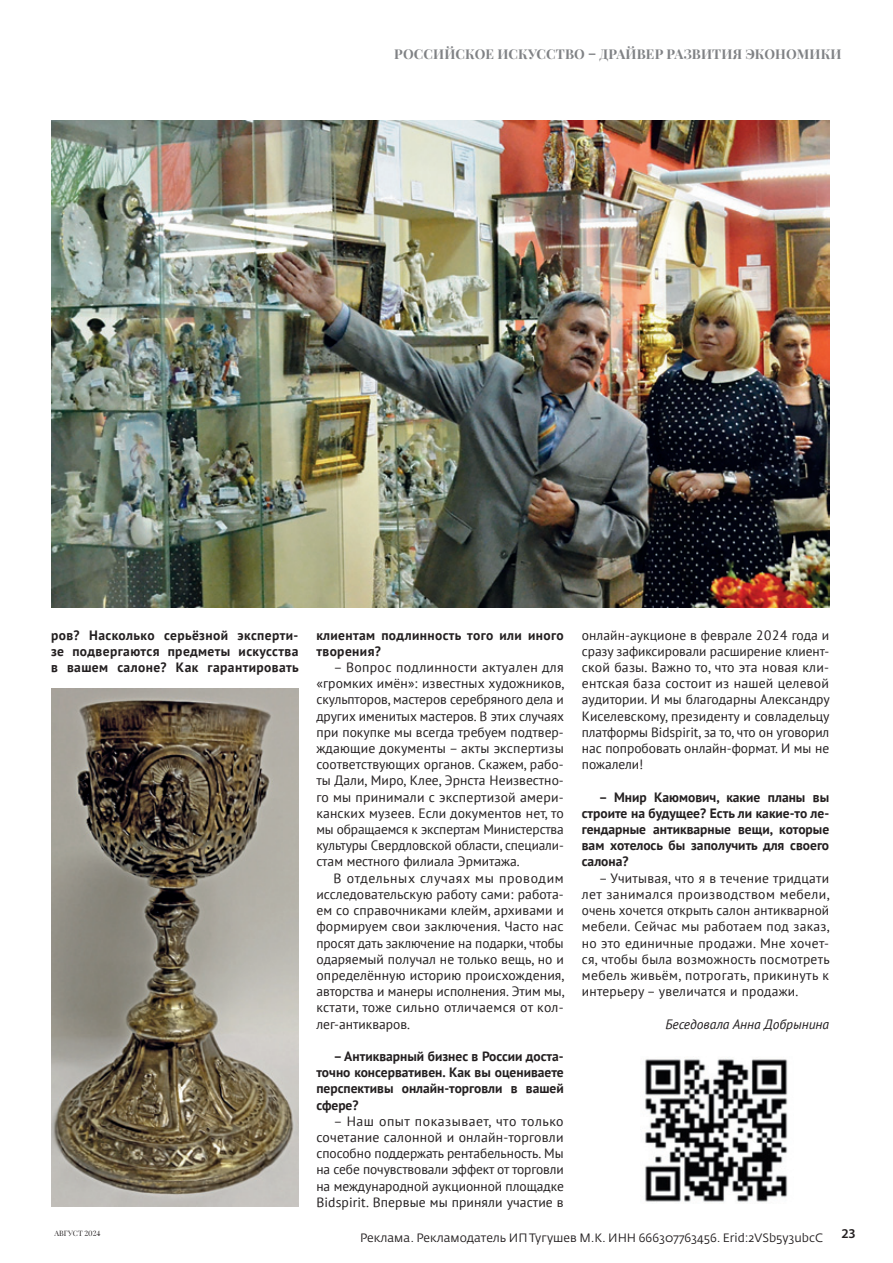
<style>
.page{position:relative;width:893px;height:1263px;background:#fff}
.page>*{position:absolute;margin:0;border:0;box-sizing:border-box;transform-origin:0 0}
.t1{font:13.5px/16.2px "PT Sans";color:#231f20;text-align:justify}
.t2{font:700 13.5px/16.2px "PT Sans";color:#231f20;text-align:justify}
.t3{font:700 13.5px "Playfair Display";letter-spacing:.01em;color:#808285}
.t4{font:700 13.5px/16.2px "PT Sans";letter-spacing:.03em;color:#231f20}
.t5{font:italic 13.5px "PT Sans";color:#231f20}
.t6{font:600 13.5px "Myriad Pro";color:#231f20}
.t7{font:12px "Fedra Sans Pro";color:#231f20}
.t8{font:7.5px "Playfair Display";color:#231f20}
</style>
<div class="page">
<img style="left:51px;top:121px;width:778px;height:486px">
<img style="left:51px;top:688px;width:247px;height:519px">
<img style="left:645px;top:1059px;width:143px;height:143px">
<p class="t3" style="left:394px;top:45px;width:449px">РОССИЙСКОЕ ИСКУССТВО – ДРАЙВЕР РАЗВИТИЯ ЭКОНОМИКИ</p>
<p class="t2" style="left:51px;top:626px;width:249px">ров? Насколько серьёзной эксперти&shy;зе подвергаются предметы искусства в вашем салоне? Как гарантировать</p>
<p class="t4" style="left:316px;top:626px;width:249px">клиентам подлинность того или иного творения?</p>
<p class="t1" style="left:316px;top:659px;width:249px;text-indent:17px">– Вопрос подлинности актуален для «громких имён»: известных художников, скульпторов, мастеров серебряного дела и других именитых мастеров. В этих случаях при покупке мы всегда требуем подтвер&shy;ждающие документы – акты экспертизы соответствующих органов. Скажем, рабо&shy;ты Дали, Миро, Клее, Эрнста Неизвестно&shy;го мы принимали с экспертизой амери&shy;канских музеев. Если документов нет, то мы обращаемся к экспертам Министерства культуры Свердловской области, специали&shy;стам местного филиала Эрмитажа.</p>
<p class="t1" style="left:316px;top:869px;width:249px;text-indent:17px">В отдельных случаях мы проводим исследовательскую работу сами: работа&shy;ем со справочниками клейм, архивами и формируем свои заключения. Часто нас просят дать заключение на подарки, чтобы одаряемый получал не только вещь, но и определённую историю происхождения, авторства и манеры исполнения. Этим мы, кстати, тоже сильно отличаемся от кол&shy;лег-антикваров.</p>
<p class="t2" style="left:316px;top:1048px;width:249px;text-indent:17px">– Антикварный бизнес в России доста&shy;точно консервативен. Как вы оцениваете перспективы онлайн-торговли в вашей сфере?</p>
<p class="t1" style="left:316px;top:1112px;width:249px;text-indent:17px">– Наш опыт показывает, что только сочетание салонной и онлайн-торговли способно поддержать рентабельность. Мы на себе почувствовали эффект от торговли на международной аукционной площадке Bidspirit. Впервые мы приняли участие в</p>
<p class="t1" style="left:582px;top:626px;width:249px">онлайн-аукционе в феврале 2024 года и сразу зафиксировали расширение клиент&shy;ской базы. Важно то, что эта новая кли&shy;ентская база состоит из нашей целевой аудитории. И мы благодарны Александру Киселевскому, президенту и совладельцу платформы Bidspirit, за то, что он уговорил нас попробовать онлайн-формат. И мы не пожалели!</p>
<p class="t2" style="left:582px;top:788px;width:249px;text-indent:17px">– Мнир Каюмович, какие планы вы строите на будущее? Есть ли какие-то ле&shy;гендарные антикварные вещи, которые вам хотелось бы заполучить для своего салона?</p>
<p class="t1" style="left:582px;top:869px;width:249px;text-indent:17px">– Учитывая, что я в течение тридцати лет занимался производством мебели, очень хочется открыть салон антикварной мебели. Сейчас мы работаем под заказ, но это единичные продажи. Мне хочет&shy;ся, чтобы была возможность посмотреть мебель живьём, потрогать, прикинуть к интерьеру – увеличатся и продажи.</p>
<p class="t5" style="left:665px;top:1015px;width:165px">Беседовала Анна Добрынина</p>
<p class="t8" style="left:54px;top:1228px;width:48px">АВГУСТ 2024</p>
<p class="t6" style="left:841px;top:1224px;width:16px">23</p>
<p class="t7" style="left:360px;top:1230px;width:464px">Реклама. Рекламодатель ИП Тугушев М.К. ИНН 666307763456. Erid:2VSb5y3ubcC</p>
</div>
